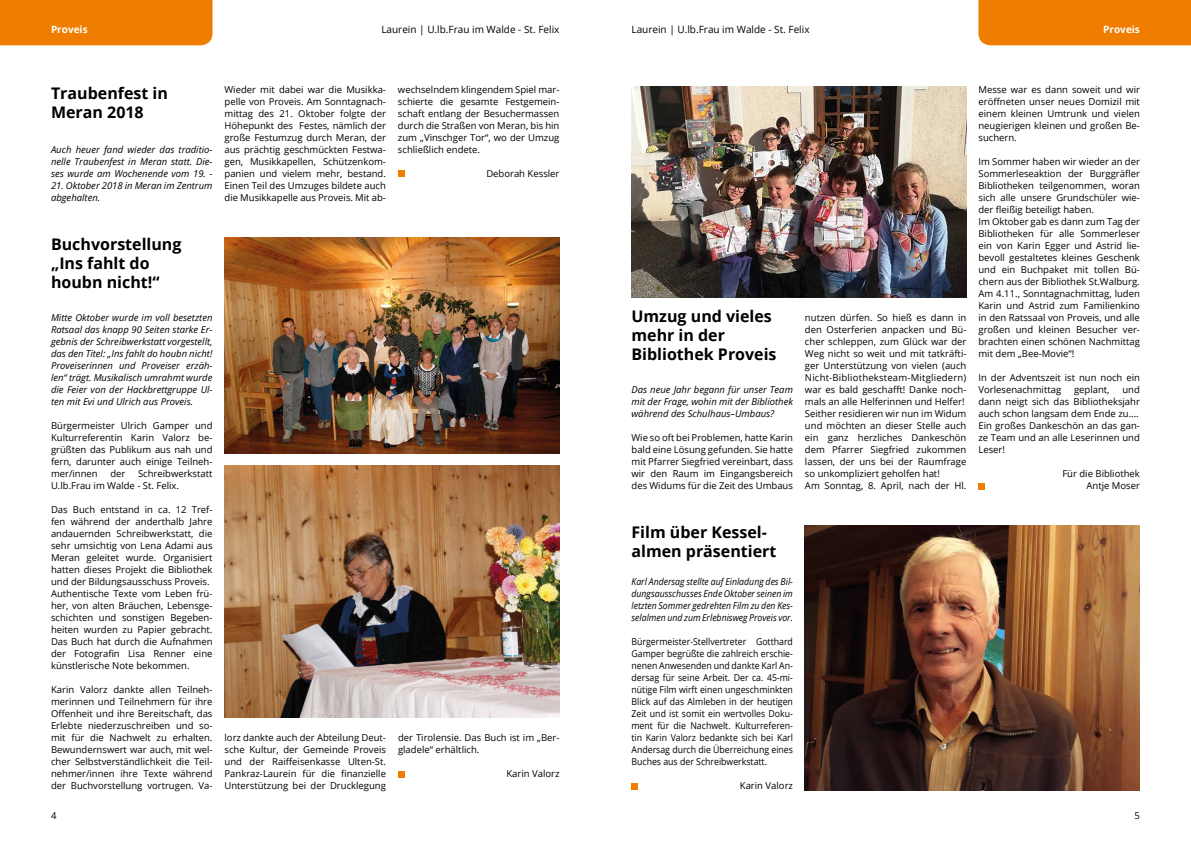
<style>
.page{position:relative;width:1191px;height:842px;background:#fff}
.page>*{position:absolute;margin:0;border:0;box-sizing:border-box;transform-origin:0 0}
.t1{font:700 16px/19.2px "Open Sans";color:#000}
.t2{font:10px "Open Sans";color:#000}
.t3{font:700 10px "Open Sans";color:#fff}
.t4{font:9.5px/12px "Open Sans";color:#000;text-align:justify}
.t5{font:italic 9.5px/12px "Open Sans";color:#000;text-align:justify}
.t6{font:9.5px/12px "Open Sans";color:#000;text-align:justify;scale:.92 1}
.t7{font:italic 9.5px/12px "Open Sans";color:#000;text-align:justify;scale:.92 1}
</style>
<div class="page">
<div style="left:0;top:0;width:212px;height:45px;background:#ef7d00"></div>
<div style="left:978px;top:0;width:213px;height:45px;background:#ef7d00"></div>
<div style="left:398px;top:171px;width:7px;height:6px;background:#ef7d00"></div>
<div style="left:398px;top:771px;width:7px;height:6px;background:#ef7d00"></div>
<img style="left:224px;top:237px;width:335px;height:216px">
<img style="left:224px;top:465px;width:335px;height:252px">
<img style="left:631px;top:87px;width:335px;height:210px">
<div style="left:978px;top:483px;width:7px;height:6px;background:#ef7d00"></div>
<div style="left:631px;top:783px;width:7px;height:6px;background:#ef7d00"></div>
<img style="left:805px;top:525px;width:335px;height:266px">
<p class="t3" style="left:51px;top:22px;width:38px">Proveis</p>
<p class="t2" style="left:381px;top:22px;width:180px">Laurein | U.lb.Frau im Walde - St. Felix</p>
<p class="t2" style="left:631px;top:22px;width:180px">Laurein | U.lb.Frau im Walde - St. Felix</p>
<p class="t3" style="left:1103px;top:22px;width:38px">Proveis</p>
<h1 class="t1" style="left:51px;top:83px;width:118px">Traubenfest in<br>Meran 2018</h1>
<p class="t5" style="left:51px;top:144px;width:163px">Auch heuer fand wieder das traditio&shy;nelle Traubenfest in Meran statt. Die&shy;ses wurde am Wochenende vom 19. -</p>
<p class="t5" style="left:51px;top:180px;width:163px">21. Oktober 2018 in Meran im Zentrum abgehalten.</p>
<p class="t4" style="left:224px;top:84px;width:163px">Wieder mit dabei war die Musikka&shy;pelle von Proveis. Am Sonntagnach&shy;mittag des 21. Oktober folgte der Höhepunkt des Festes, nämlich der große Festumzug durch Meran, der aus prächtig geschmückten Festwa&shy;gen, Musikkapellen, Schützenkom&shy;panien und vielem mehr, bestand.<br>Einen Teil des Umzuges bildete auch die Musikkapelle aus Proveis. Mit ab-</p>
<p class="t4" style="left:398px;top:84px;width:163px">wechselndem klingendem Spiel mar&shy;schierte die gesamte Festgemein&shy;schaft entlang der Besuchermassen durch die Straßen von Meran, bis hin zum „Vinschger Tor“, wo der Umzug schließlich endete.</p>
<p class="t4" style="left:486px;top:168px;width:75px">Deborah Kessler</p>
<h1 class="t1" style="left:51px;top:234px;width:132px">Buchvorstellung „Ins fahlt do houbn nicht!“</h1>
<p class="t5" style="left:51px;top:312px;width:163px">Mitte Oktober wurde im voll besetzten Ratsaal das knapp 90 Seiten starke Er&shy;gebnis der Schreibwerkstatt vorgestellt, das den Titel: „Ins fahlt do houbn nicht!<br>Proveiserinnen und Proveiser erzäh&shy;len“ trägt. Musikalisch umrahmt wurde die Feier von der Hackbrettgruppe Ul&shy;ten mit Evi und Ulrich aus Proveis.</p>
<p class="t4" style="left:51px;top:420px;width:163px">Bürgermeister Ulrich Gamper und Kulturreferentin Karin Valorz be&shy;grüßten das Publikum aus nah und fern, darunter auch einige Teilneh&shy;mer/innen</p>
<p class="t4" style="left:51px;top:468px;width:163px;text-indent:87px">Schreibwerkstatt<br>U.lb.Frau im Walde - St. Felix.</p>
<p class="t4" style="left:51px;top:504px;width:163px;text-align:left">Das Buch entstand in ca. 12 Tref&shy;fen während der anderthalb Jahre andauernden Schreibwerkstatt, die sehr umsichtig von Lena Adami aus Meran geleitet wurde. Organisiert hatten dieses Projekt die Bibliothek und der Bildungsausschuss Proveis.<br>Authentische Texte vom Leben frü&shy;her, von alten Bräuchen, Lebensge&shy;schichten und sonstigen Begeben&shy;heiten wurden zu Papier gebracht.<br>Das Buch hat durch die Aufnahmen der Fotografin Lisa Renner eine künstlerische Note bekommen.</p>
<p class="t4" style="left:51px;top:684px;width:163px">Karin Valorz dankte allen Teilneh&shy;merinnen und Teilnehmern für ihre Offenheit und ihre Bereitschaft, das Erlebte niederzuschreiben und so&shy;mit für die Nachwelt zu erhalten.<br>Bewundernswert war auch, mit wel&shy;cher Selbstverständlichkeit die Teil&shy;nehmer/innen ihre Texte während der Buchvorstellung vortrugen. Va-</p>
<p class="t4" style="left:110px;top:468px;width:17px">der</p>
<p class="t4" style="left:224px;top:732px;width:163px">lorz dankte auch der Abteilung Deut&shy;sche Kultur, der Gemeinde Proveis und der Raiffeisenkasse Ulten-St.<br>Pankraz-Laurein für die finanzielle Unterstützung bei der Drucklegung</p>
<p class="t4" style="left:398px;top:732px;width:163px">der Tirolensie. Das Buch ist im „Ber&shy;gladele“ erhältlich.</p>
<p class="t4" style="left:506px;top:768px;width:55px">Karin Valorz</p>
<h1 class="t1" style="left:631px;top:306px;width:147px">Umzug und vieles mehr in der<br>Bibliothek Proveis</h1>
<p class="t5" style="left:631px;top:384px;width:163px">Das neue Jahr begann für unser Team mit der Frage, wohin mit der Bibliothek während des Schulhaus–Umbaus?</p>
<p class="t4" style="left:631px;top:432px;width:163px">Wie so oft bei Problemen, hatte Karin bald eine Lösung gefunden. Sie hatte mit Pfarrer Siegfried vereinbart, dass wir den Raum im Eingangsbereich des Widums für die Zeit des Umbaus</p>
<h1 class="t1" style="left:631px;top:522px;width:146px">Film über Kessel&shy;almen präsentiert</h1>
<p class="t7" style="left:631px;top:576px;width:177px">Karl Andersag stellte auf Einladung des Bil&shy;dungsausschusses Ende Oktober seinen im letzten Sommer gedrehten Film zu den Kes&shy;selalmen und zum Erlebnisweg Proveis vor.</p>
<p class="t6" style="left:631px;top:636px;width:177px">Bürgermeister-Stellvertreter Gotthard Gamper begrüßte die zahlreich erschie&shy;nenen Anwesenden und dankte Karl An&shy;dersag für seine Arbeit. Der ca. 45-mi&shy;nütige Film wirft einen ungeschminkten Blick auf das Almleben in der heutigen Zeit und ist somit ein wertvolles Doku&shy;ment für die Nachwelt. Kulturreferen&shy;tin Karin Valorz bedankte sich bei Karl Andersag durch die Überreichung eines Buches aus der Schreibwerkstatt.</p>
<p class="t4" style="left:740px;top:780px;width:55px">Karin Valorz</p>
<p class="t4" style="left:805px;top:312px;width:163px;text-align:left">nutzen dürfen. So hieß es dann in den Osterferien anpacken und Bü&shy;cher schleppen, zum Glück war der Weg nicht so weit und mit tatkräfti&shy;ger Unterstützung von vielen (auch Nicht-Bibliotheksteam-Mitgliedern) war es bald geschafft! Danke noch&shy;mals an alle Helferinnen und Helfer!<br>Seither residieren wir nun im Widum und möchten an dieser Stelle auch ein ganz herzliches Dankeschön dem Pfarrer Siegfried zukommen lassen, der uns bei der Raumfrage so unkompliziert geholfen hat!<br>Am Sonntag, 8. April, nach der Hl.</p>
<p class="t4" style="left:978px;top:84px;width:163px">Messe war es dann soweit und wir eröffneten unser neues Domizil mit einem kleinen Umtrunk und vielen neugierigen kleinen und großen Be&shy;suchern.</p>
<p class="t4" style="left:978px;top:156px;width:163px;text-align:left">Im Sommer haben wir wieder an der Sommerleseaktion der Burggräfler Bibliotheken teilgenommen, woran sich alle unsere Grundschüler wie&shy;der fleißig beteiligt haben.<br>Im Oktober gab es dann zum Tag der Bibliotheken für alle Sommerleser ein von Karin Egger und Astrid lie&shy;bevoll gestaltetes kleines Geschenk und ein Buchpaket mit tollen Bü&shy;chern aus der Bibliothek St.Walburg.<br>Am 4.11., Sonntagnachmittag, luden Karin und Astrid zum Familienkino in den Ratssaal von Proveis, und alle großen und kleinen Besucher ver&shy;brachten einen schönen Nachmittag mit dem „Bee-Movie“!</p>
<p class="t4" style="left:978px;top:372px;width:163px">In der Adventszeit ist nun noch ein<br>Vorlesenachmittag</p>
<p class="t4" style="left:978px;top:384px;width:163px;text-indent:144px">und dann neigt sich das Bibliotheksjahr auch schon langsam dem Ende zu....<br>Ein großes Dankeschön an das gan&shy;ze Team und an alle Leserinnen und Leser!</p>
<p class="t4" style="left:1062px;top:468px;width:79px;text-align:right">Für die Bibliothek<br>Antje Moser</p>
<p class="t4" style="left:1074px;top:384px;width:37px">geplant,</p>
<p class="t4" style="left:51px;top:810px;width:7px">4</p>
<p class="t4" style="left:1134px;top:810px;width:7px">5</p>
</div>
